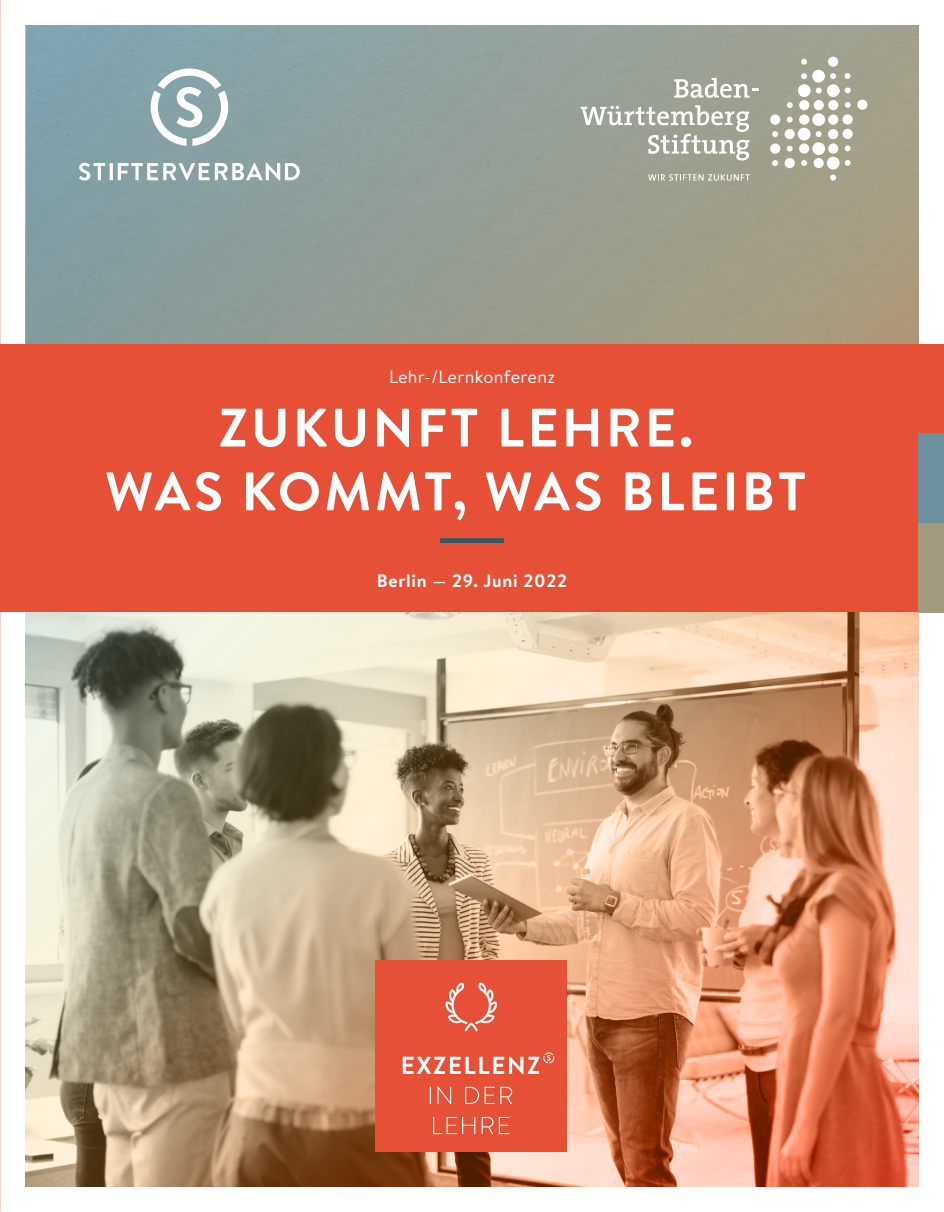
<style>
.page{position:relative;width:944px;height:1212px;background:#fff}
.page>*{position:absolute;margin:0;border:0;box-sizing:border-box;transform-origin:0 0}
.t1{font:700 54px/63.7px "Brandon Text";letter-spacing:.06em;color:#fff;text-align:center}
.t2{font:18px "Brandon Text";letter-spacing:.02em;color:#fff}
.t3{font:700 18px "Brandon Text";letter-spacing:.04em;color:#fff}
</style>
<div class="page">
<img style="left:26px;top:26px;width:892px;height:1160px">
<div style="left:375px;top:960px;width:192px;height:192px;background:#e65036"></div>
<svg style="left:430px;top:1087px;width:1px;height:17px"></svg>
<svg style="left:437px;top:1086px;width:14px;height:18px"></svg>
<svg style="left:465px;top:1087px;width:14px;height:17px"></svg>
<svg style="left:485px;top:1087px;width:27px;height:17px"></svg>
<svg style="left:433px;top:1117px;width:42px;height:17px"></svg>
<svg style="left:482px;top:1117px;width:27px;height:17px"></svg>
<svg style="left:403px;top:1052px;width:151px;height:22px"></svg>
<svg style="left:445px;top:982px;width:52px;height:49px"></svg>
<div style="left:0;top:344px;width:944px;height:268px;background:#e65036"></div>
<div style="left:918px;top:434px;width:26px;height:89px;background:#6c909d"></div>
<div style="left:918px;top:523px;width:26px;height:89px;background:#a39b80"></div>
<div style="left:440px;top:538px;width:64px;height:5px;background:#305866"></div>
<svg style="left:79px;top:163px;width:26px;height:17px"></svg>
<hr style="left:110px;top:163px;width:3px;height:17px;background:#fff">
<svg style="left:118px;top:163px;width:182px;height:17px"></svg>
<svg style="left:151px;top:68px;width:77px;height:78px"></svg>
<svg style="left:581px;top:105px;width:168px;height:55px"></svg>
<svg style="left:674px;top:78px;width:85px;height:20px"></svg>
<div style="left:770px;top:114px;width:10px;height:11px;background:#fff;border-radius:50%"></div>
<svg style="left:787px;top:117px;width:6px;height:6px"></svg>
<div style="left:799px;top:114px;width:10px;height:11px;background:#fff;border-radius:50%"></div>
<div style="left:812px;top:113px;width:13px;height:13px;background:#fff;border-radius:50%"></div>
<div style="left:828px;top:114px;width:10px;height:11px;background:#fff;border-radius:50%"></div>
<div style="left:843px;top:114px;width:10px;height:11px;background:#fff;border-radius:50%"></div>
<svg style="left:787px;top:102px;width:6px;height:6px"></svg>
<div style="left:799px;top:100px;width:10px;height:10px;background:#fff;border-radius:50%"></div>
<div style="left:814px;top:100px;width:10px;height:10px;background:#fff;border-radius:50%"></div>
<div style="left:828px;top:100px;width:10px;height:10px;background:#fff;border-radius:50%"></div>
<svg style="left:845px;top:102px;width:6px;height:6px"></svg>
<div style="left:857px;top:100px;width:10px;height:10px;background:#fff;border-radius:50%"></div>
<div style="left:798px;top:84px;width:13px;height:13px;background:#fff;border-radius:50%"></div>
<svg style="left:816px;top:88px;width:6px;height:6px"></svg>
<div style="left:827px;top:84px;width:13px;height:13px;background:#fff;border-radius:50%"></div>
<svg style="left:845px;top:87px;width:6px;height:6px"></svg>
<svg style="left:801px;top:73px;width:6px;height:6px"></svg>
<svg style="left:801px;top:59px;width:6px;height:6px"></svg>
<div style="left:812px;top:70px;width:13px;height:13px;background:#fff;border-radius:50%"></div>
<svg style="left:830px;top:73px;width:6px;height:6px"></svg>
<div style="left:828px;top:57px;width:10px;height:10px;background:#fff;border-radius:50%"></div>
<svg style="left:845px;top:73px;width:5px;height:6px"></svg>
<svg style="left:772px;top:131px;width:6px;height:6px"></svg>
<div style="left:785px;top:129px;width:10px;height:10px;background:#fff;border-radius:50%"></div>
<div style="left:798px;top:128px;width:12px;height:12px;background:#fff;border-radius:50%"></div>
<svg style="left:816px;top:131px;width:6px;height:6px"></svg>
<div style="left:828px;top:129px;width:10px;height:10px;background:#fff;border-radius:50%"></div>
<div style="left:842px;top:129px;width:11px;height:10px;background:#fff;border-radius:50%"></div>
<div style="left:770px;top:143px;width:10px;height:11px;background:#fff;border-radius:50%"></div>
<svg style="left:787px;top:146px;width:6px;height:6px"></svg>
<div style="left:799px;top:143px;width:10px;height:11px;background:#fff;border-radius:50%"></div>
<div style="left:812px;top:142px;width:13px;height:13px;background:#fff;border-radius:50%"></div>
<div style="left:828px;top:143px;width:10px;height:11px;background:#fff;border-radius:50%"></div>
<svg style="left:845px;top:145px;width:6px;height:6px"></svg>
<div style="left:785px;top:158px;width:10px;height:10px;background:#fff;border-radius:50%"></div>
<svg style="left:801px;top:160px;width:6px;height:6px"></svg>
<div style="left:814px;top:158px;width:10px;height:10px;background:#fff;border-radius:50%"></div>
<div style="left:827px;top:157px;width:13px;height:12px;background:#fff;border-radius:50%"></div>
<svg style="left:845px;top:160px;width:6px;height:6px"></svg>
<svg style="left:830px;top:175px;width:6px;height:6px"></svg>
<svg style="left:772px;top:160px;width:6px;height:6px"></svg>
<svg style="left:648px;top:174px;width:102px;height:7px"></svg>
<p class="t2" style="left:389px;top:364px;width:167px">Lehr-/Lernkonferenz</p>
<p class="t1" style="left:105px;top:395px;width:702px">ZUKUNFT LEHRE.<br>WAS KOMMT, WAS BLEIBT</p>
<p class="t3" style="left:377px;top:568px;width:192px">Berlin — 29. Juni 2022</p>
</div>
